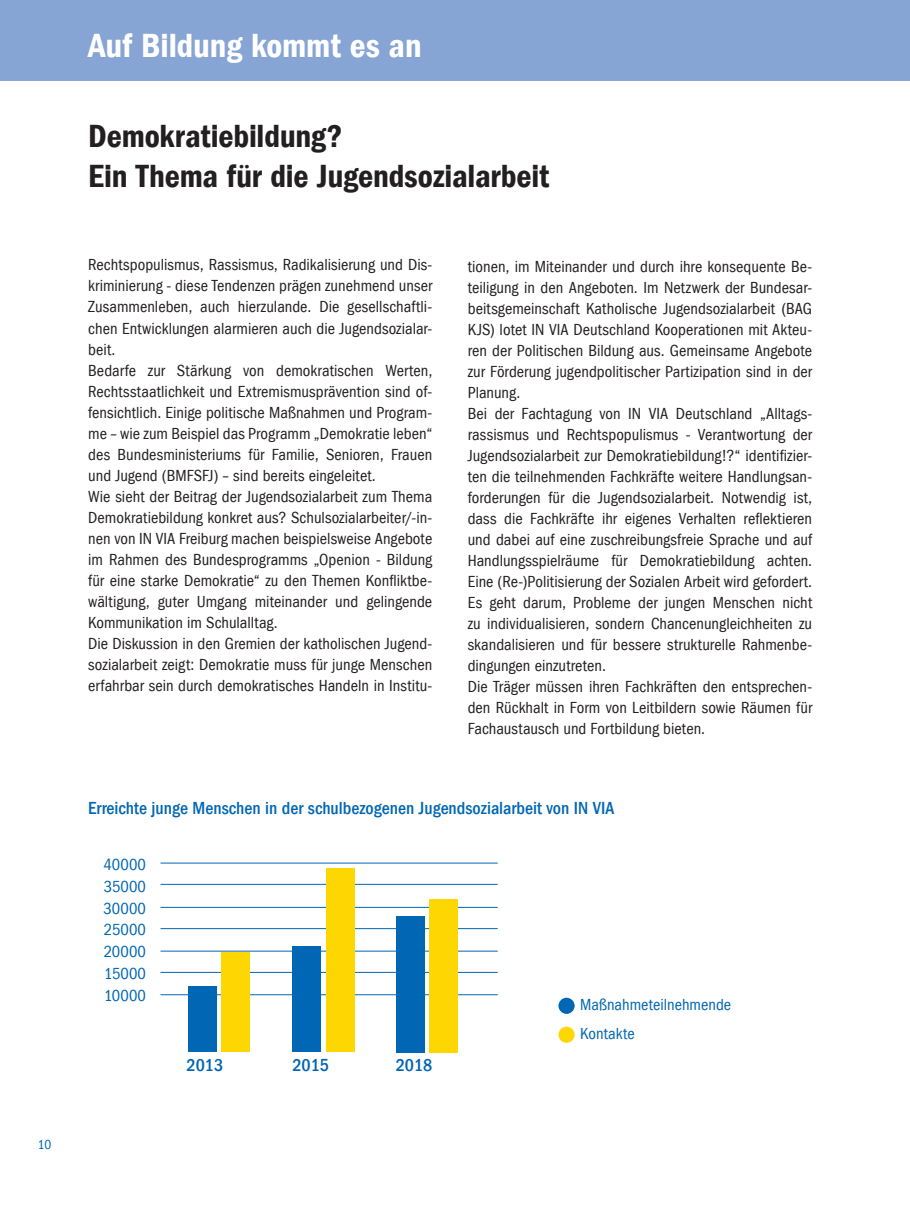
<style>
.page{position:relative;width:910px;height:1208px;background:#fff}
.page>*{position:absolute;margin:0;border:0;box-sizing:border-box;transform-origin:0 0}
.t1{font:600 condensed 34.5px "Franklin Gothic LT";color:#fff}
.t2{font:600 condensed 33px/39.6px "Franklin Gothic LT";letter-spacing:-.005em;color:#231f20}
.t3{font:500 condensed 18px "Franklin Gothic LT";color:#0166b3}
.t4{font:condensed 16.5px/21px "Franklin Gothic LT";letter-spacing:.005em;color:#231f20}
.t5{font:condensed 16.5px/21.8px "Franklin Gothic LT";letter-spacing:.005em;color:#0166b3;text-align:justify}
.t6{font:condensed 13.5px "Franklin Gothic LT";color:#0166b3}
</style>
<div class="page">
<div style="left:0;top:0;width:910px;height:81px;background:#86a4d4"></div>
<hr style="left:161px;top:994px;width:337px;height:1px;background:#0166b3">
<hr style="left:161px;top:972px;width:337px;height:1px;background:#0166b3">
<hr style="left:161px;top:951px;width:337px;height:1px;background:#0166b3">
<hr style="left:161px;top:928px;width:337px;height:1px;background:#0166b3">
<hr style="left:161px;top:907px;width:337px;height:1px;background:#0166b3">
<hr style="left:161px;top:884px;width:337px;height:1px;background:#0166b3">
<hr style="left:161px;top:863px;width:337px;height:1px;background:#0166b3">
<div style="left:221px;top:952px;width:29px;height:100px;background:#fed702"></div>
<div style="left:188px;top:986px;width:29px;height:66px;background:#0166b3"></div>
<div style="left:292px;top:946px;width:29px;height:106px;background:#0166b3"></div>
<div style="left:396px;top:916px;width:29px;height:136px;background:#0166b3"></div>
<div style="left:429px;top:899px;width:28px;height:153px;background:#fed702"></div>
<div style="left:326px;top:868px;width:28px;height:184px;background:#fed702"></div>
<div style="left:558px;top:1026px;width:17px;height:16px;background:#fed702;border-radius:50%"></div>
<div style="left:558px;top:997px;width:17px;height:17px;background:#0166b3;border-radius:50%"></div>
<p class="t6" style="left:38px;top:1137px;width:15px">10</p>
<h1 class="t1" style="left:88px;top:26px;width:335px">Auf Bildung kommt es an</h1>
<h2 class="t2" style="left:88px;top:117px;width:462px">Demokratiebildung?<br>Ein Thema für die Jugendsozialarbeit</h2>
<p class="t4" style="left:88px;top:255px;width:346px">Rechtspopulismus, Rassismus, Radikalisierung und Dis&shy;kriminierung - diese Tendenzen prägen zunehmend unser Zusammenleben, auch hierzulande. Die gesellschaftli&shy;chen Entwicklungen alarmieren auch die Jugendsozialar&shy;beit.<br>Bedarfe zur Stärkung von demokratischen Werten, Rechtsstaatlichkeit und Extremismusprävention sind of&shy;fensichtlich. Einige politische Maßnahmen und Program&shy;me – wie zum Beispiel das Programm „Demokratie leben“ des Bundesministeriums für Familie, Senioren, Frauen und Jugend (BMFSFJ) – sind bereits eingeleitet.<br>Wie sieht der Beitrag der Jugendsozialarbeit zum Thema Demokratiebildung konkret aus? Schulsozialarbeiter/-in&shy;nen von IN VIA Freiburg machen beispielsweise Angebote im Rahmen des Bundesprogramms „Openion - Bildung für eine starke Demokratie“ zu den Themen Konfliktbe&shy;wältigung, guter Umgang miteinander und gelingende Kommunikation im Schulalltag.<br>Die Diskussion in den Gremien der katholischen Jugend&shy;sozialarbeit zeigt: Demokratie muss für junge Menschen erfahrbar sein durch demokratisches Handeln in Institu-</p>
<p class="t4" style="left:468px;top:256px;width:346px">tionen, im Miteinander und durch ihre konsequente Be&shy;teiligung in den Angeboten. Im Netzwerk der Bundesar&shy;beitsgemeinschaft Katholische Jugendsozialarbeit (BAG KJS) lotet IN VIA Deutschland Kooperationen mit Akteu&shy;ren der Politischen Bildung aus. Gemeinsame Angebote zur Förderung jugendpolitischer Partizipation sind in der Planung.<br>Bei der Fachtagung von IN VIA Deutschland „Alltags&shy;rassismus und Rechtspopulismus - Verantwortung der Jugendsozialarbeit zur Demokratiebildung!?“ identifizier&shy;ten die teilnehmenden Fachkräfte weitere Handlungsan&shy;forderungen für die Jugendsozialarbeit. Notwendig ist, dass die Fachkräfte ihr eigenes Verhalten reflektieren und dabei auf eine zuschreibungsfreie Sprache und auf Handlungsspielräume für Demokratiebildung achten.<br>Eine (Re-)Politisierung der Sozialen Arbeit wird gefordert.<br>Es geht darum, Probleme der jungen Menschen nicht zu individualisieren, sondern Chancenungleichheiten zu skandalisieren und für bessere strukturelle Rahmenbe&shy;dingungen einzutreten.<br>Die Träger müssen ihren Fachkräften den entsprechen&shy;den Rückhalt in Form von Leitbildern sowie Räumen für Fachaustausch und Fortbildung bieten.</p>
<p class="t3" style="left:88px;top:797px;width:528px">Erreichte junge Menschen in der schulbezogenen Jugendsozialarbeit von IN VIA</p>
<p class="t5" style="left:103px;top:854px;width:44px">40000<br>35000<br>30000<br>25000<br>20000<br>15000<br>10000</p>
<p class="t3" style="left:186px;top:1054px;width:38px">2013</p>
<p class="t3" style="left:292px;top:1054px;width:38px">2015</p>
<p class="t3" style="left:396px;top:1054px;width:38px">2018</p>
<p class="t5" style="left:580px;top:990px;width:153px;line-height:28.5px">Maßnahmeteilnehmende<br>Kontakte</p>
</div>
